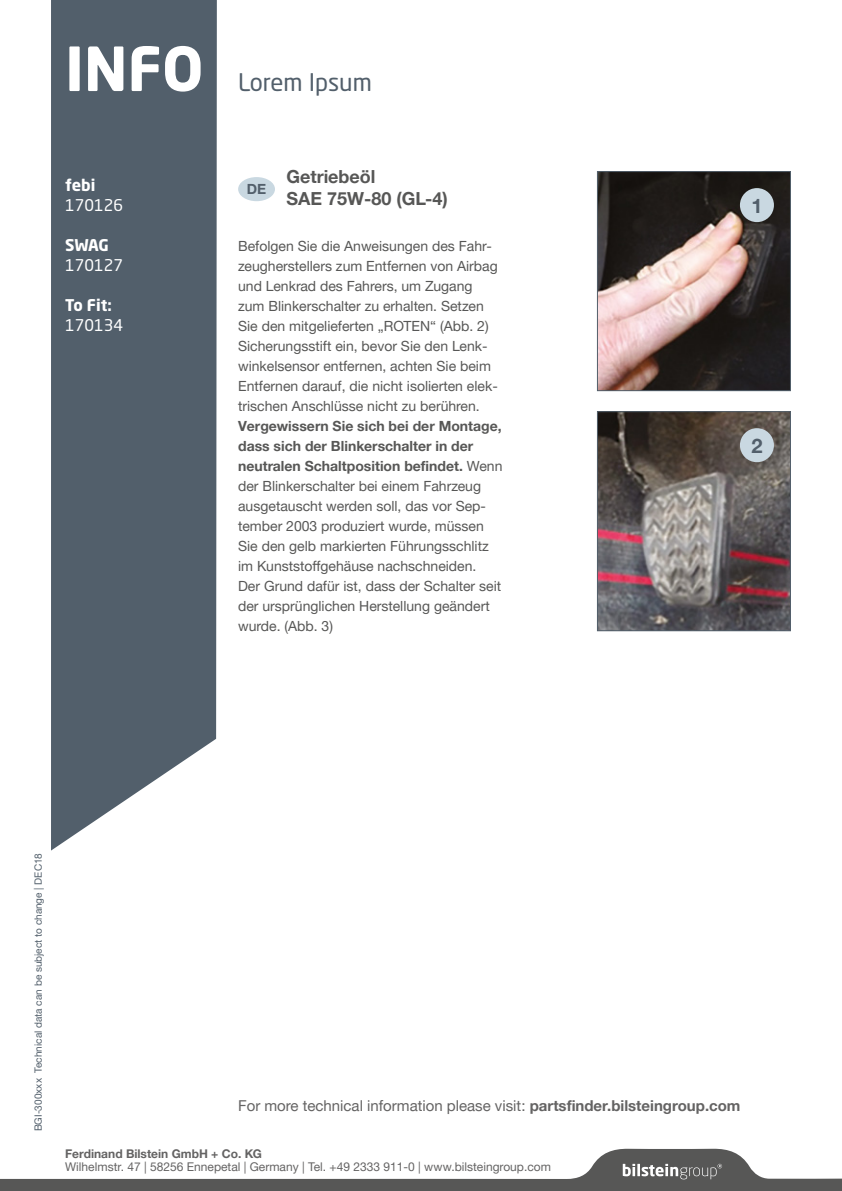
<style>
.page{position:relative;width:842px;height:1191px;background:#fff}
.page>*{position:absolute;margin:0;border:0;box-sizing:border-box;transform-origin:0 0}
.t1{font:700 60px "Neo Sans Pro";color:#fff}
.t2{font:24px "Neo Sans Pro";color:#525f6b}
.t3{font:700 20px "Helvetica Neue World 75";color:#525f6b}
.t4{font:700 18px/22px "Helvetica Neue World 75";color:#575756}
.t5{font:16px "Neo Sans Pro";color:#fff}
.t6{font:700 16px "Neo Sans Pro";letter-spacing:-.01em;color:#fff}
.t7{font:15px "Helvetica Neue World 55 Roman";color:#646363}
.t8{font:14px/20px "Helvetica Neue World 55 Roman";color:#575756}
.t9{font:700 14px/20px "Helvetica Neue World 75";color:#575756}
.t10{font:700 14px "Helvetica Neue World 75";color:#525f6b}
.t11{font:12px "Helvetica Neue World 55 Roman";color:#646363}
.t12{font:700 12px "Helvetica Neue World 75";color:#646363}
.t13{font:10px "Helvetica Neue World 55 Roman";color:#525f6b}
.s1{font-family:"Helvetica Neue World 55 Roman";font-weight:400}
.s2{font-family:"Helvetica Neue World 75";font-weight:700}
</style>
<div class="page">
<svg style="left:51px;top:0;width:166px;height:850px;fill:#525f6b"></svg>
<div style="left:238px;top:177px;width:37px;height:24px;background:#c9d8e1;border-radius:50%"></div>
<img style="left:599px;top:173px;width:190px;height:216px">
<div style="left:597px;top:171px;width:194px;height:220px;border:1px solid #525f6b"></div>
<div style="left:740px;top:188px;width:34px;height:34px;background:#c9d8e1;border-radius:50%"></div>
<img style="left:599px;top:413px;width:190px;height:216px">
<div style="left:597px;top:411px;width:194px;height:220px;border:1px solid #525f6b"></div>
<div style="left:740px;top:428px;width:34px;height:34px;background:#c9d8e1;border-radius:50%"></div>
<svg style="left:0;top:1148px;width:842px;height:43px"></svg>
<h1 class="t1" style="left:65px;top:30px;width:140px">INFO</h1>
<p class="t6" style="left:65px;top:175px;width:32px">febi</p>
<p class="t5" style="left:65px;top:195px;width:60px">170126</p>
<p class="t6" style="left:65px;top:235px;width:45px">SWAG</p>
<p class="t5" style="left:65px;top:255px;width:60px">170127</p>
<p class="t6" style="left:65px;top:295px;width:48px">To Fit:</p>
<p class="t5" style="left:65px;top:315px;width:60px">170134</p>
<h2 class="t2" style="left:238px;top:68px;width:135px">Lorem Ipsum</h2>
<p class="t4" style="left:286px;top:165px;width:163px">Getriebeöl<br>SAE 75W-80 (GL-4)</p>
<p class="t8" style="left:238px;top:236px;width:261px">Befolgen Sie die Anweisungen des Fahr&shy;zeugherstellers zum Entfernen von Airbag und Lenkrad des Fahrers, um Zugang zum Blinkerschalter zu erhalten. Setzen Sie den mitgelieferten „ROTEN“ (Abb. 2)<br>Sicherungsstift ein, bevor Sie den Lenk&shy;winkelsensor entfernen, achten Sie beim Entfernen darauf, die nicht isolierten elek&shy;trischen Anschlüsse nicht zu berühren.</p>
<p class="t9" style="left:238px;top:416px;width:266px">Vergewissern Sie sich bei der Montage, dass sich der Blinkerschalter in der neutralen Schaltposition befindet. <span class="s1">Wenn</span></p>
<p class="t8" style="left:238px;top:476px;width:265px">der Blinkerschalter bei einem Fahrzeug ausgetauscht werden soll, das vor Sep&shy;tember 2003 produziert wurde, müssen Sie den gelb markierten Führungsschlitz im Kunststoffgehäuse nachschneiden.<br>Der Grund dafür ist, dass der Schalter seit der ursprünglichen Herstellung geändert wurde. (Abb. 3)</p>
<p class="t10" style="left:247px;top:181px;width:21px">DE</p>
<h3 class="t3" style="left:751px;top:194px;width:13px">1</h3>
<h3 class="t3" style="left:751px;top:434px;width:13px">2</h3>
<p class="t13" style="left:32px;top:1131px;width:280px;rotate:-90deg">BGI-300xxx Technical data can be subject to change | DEC18</p>
<p class="t7" style="left:238px;top:1097px;width:504px">For more technical information please visit: <span class="s2">partsfinder.bilsteingroup.com</span></p>
<p class="t12" style="left:65px;top:1147px;width:198px">Ferdinand Bilstein GmbH + Co. KG</p>
<p class="t11" style="left:65px;top:1160px;width:487px">Wilhelmstr. 47 | 58256 Ennepetal | Germany | Tel. +49 2333 911-0 | www.bilsteingroup.com</p>
</div>
